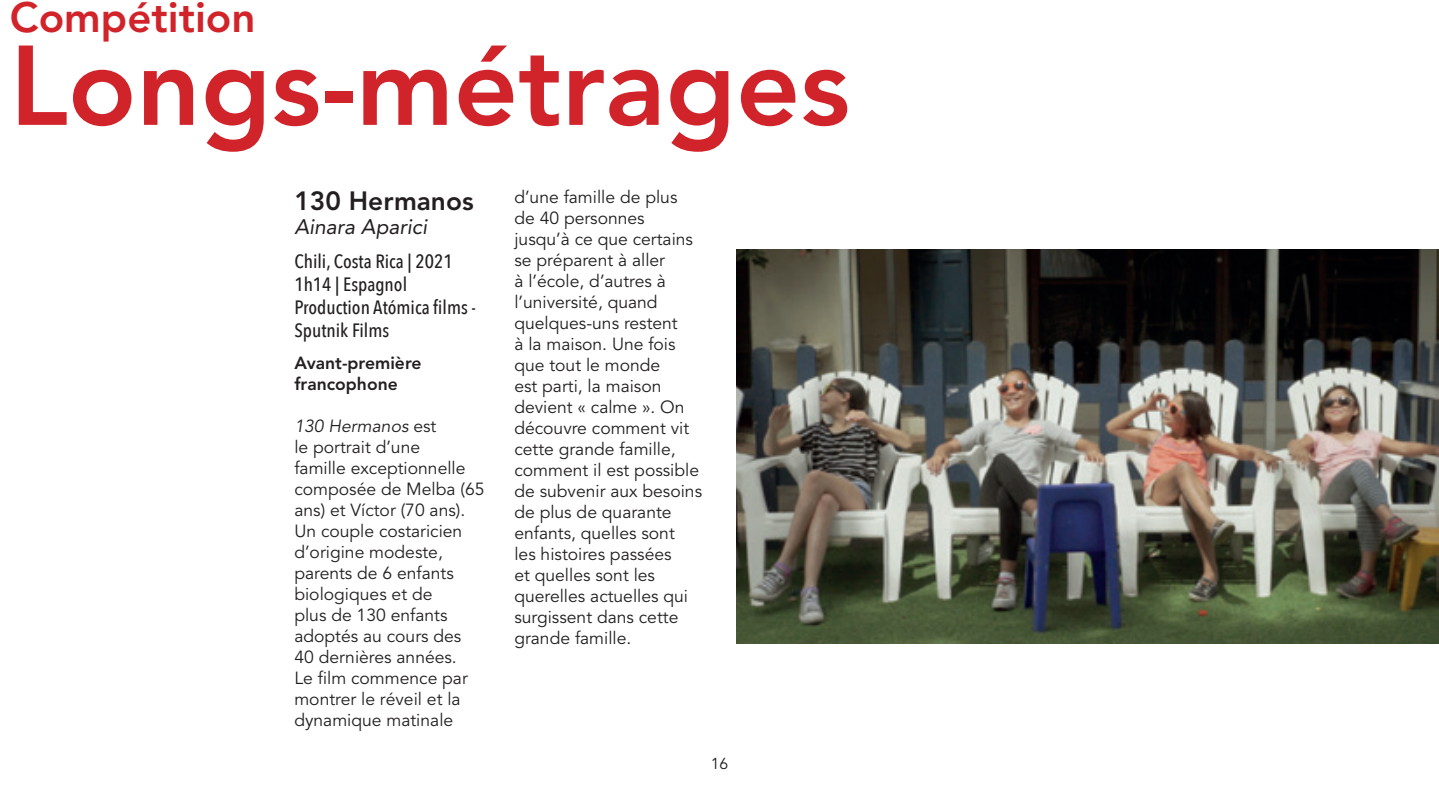
<style>
.page{position:relative;width:1439px;height:809px;background:#fff}
.page>*{position:absolute;margin:0;border:0;box-sizing:border-box;transform-origin:0 0}
.t1{font:800 112px "Avenir";color:#d1232a}
.t2{font:800 42px "Avenir";color:#d1232a}
.t3{font:800 26.25px "Avenir";color:#231f20}
.t4{font:italic 21px "Avenir";color:#231f20}
.t5{font:500 19.25px/23.1px "Avenir Next Condensed";color:#231f20}
.t6{font:17.5px/21px "Avenir";color:#231f20}
.t7{font:800 17.5px/21px "Avenir";color:#231f20}
.t8{font:15.75px "Avenir";color:#231f20}
.s1{font-style:italic}
</style>
<div class="page">
<img style="left:737px;top:250px;width:702px;height:393px">
<h2 class="t2" style="left:10px;top:-8px;width:247px">Compétition</h2>
<h1 class="t1" style="left:10px;top:20px;width:841px">Longs-métrages</h1>
<h3 class="t3" style="left:294px;top:185px;width:181px">130 Hermanos</h3>
<p class="t4" style="left:294px;top:215px;width:134px">Ainara Aparici</p>
<p class="t5" style="left:294px;top:249px;width:183px">Chili, Costa Rica | 2021<br>1h14 | Espagnol<br>Production Atómica films -<br>Sputnik Films</p>
<p class="t7" style="left:294px;top:352px;width:129px">Avant-première francophone</p>
<p class="t6" style="left:294px;top:416px;width:192px"><span class="s1">130 Hermanos</span> est<br>le portrait d’une<br>famille exceptionnelle composée de Melba (65 ans) et Víctor (70 ans).<br>Un couple costaricien d’origine modeste, parents de 6 enfants biologiques et de<br>plus de 130 enfants adoptés au cours des<br>40 dernières années.<br>Le film commence par montrer le réveil et la dynamique matinale</p>
<p class="t6" style="left:514px;top:187px;width:189px">d’une famille de plus de 40 personnes jusqu’à ce que certains se préparent à aller<br>à l’école, d’autres à l’université, quand quelques-uns restent<br>à la maison. Une fois que tout le monde<br>est parti, la maison devient « calme ». On découvre comment vit cette grande famille, comment il est possible de subvenir aux besoins de plus de quarante enfants, quelles sont<br>les histoires passées<br>et quelles sont les querelles actuelles qui surgissent dans cette grande famille.</p>
<p class="t8" style="left:711px;top:754px;width:19px">16</p>
</div>
